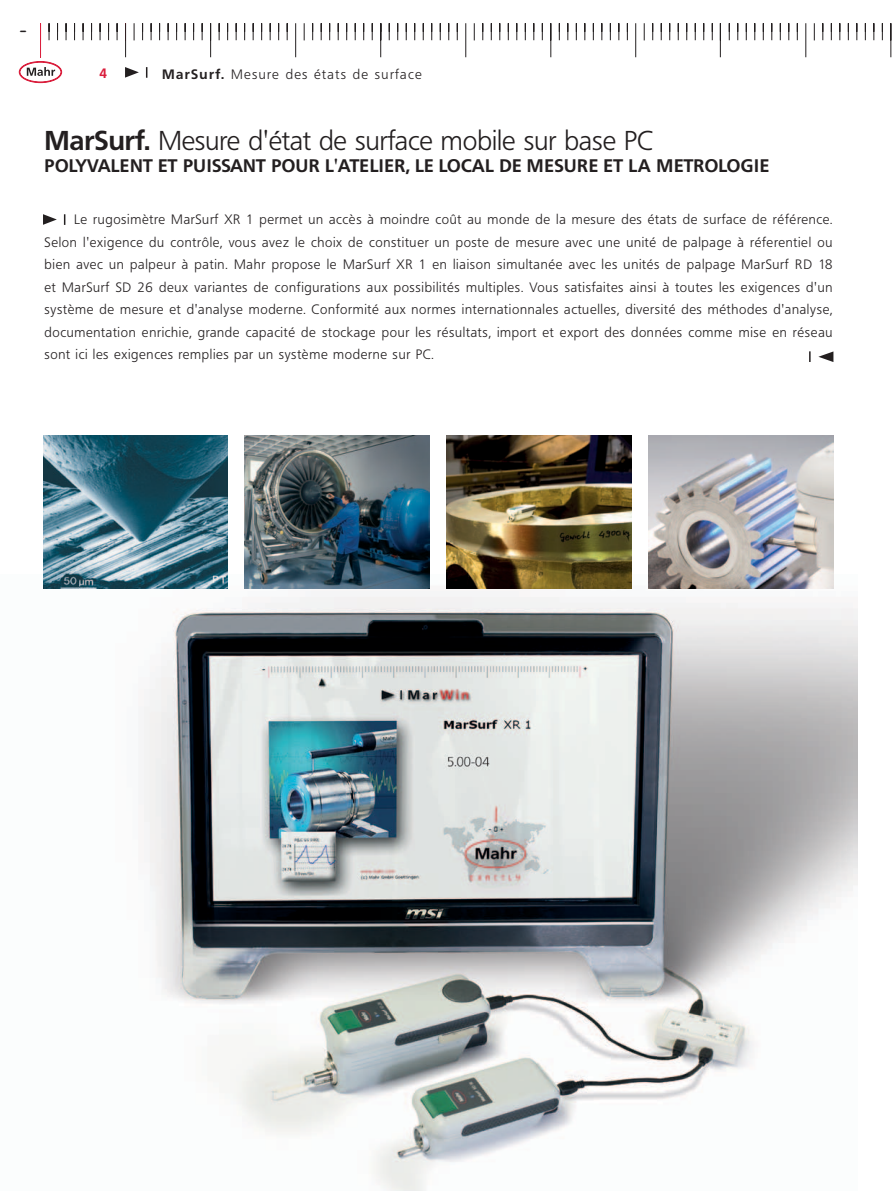
<style>
.page{position:relative;width:893px;height:1191px;background:#fff}
.page>*{position:absolute;margin:0;border:0;box-sizing:border-box;transform-origin:0 0}
.t1{font:300 27px "Frutiger BQ";color:#231f20}
.t2{font:700 18px "Frutiger BQ";color:#231f20}
.t3{font:18px "Digital ICG";color:#231f20}
.t4{font:300 13.5px/22.5px "Frutiger BQ";letter-spacing:.05em;color:#231f20;text-align:justify}
.t5{font:300 13.5px "Frutiger BQ";letter-spacing:.1em;color:#231f20}
.t6{font:700 13.5px "Frutiger BQ";color:#da1f3d}
.s1{font-weight:700}
</style>
<div class="page">
<svg style="left:125px;top:67px;width:14px;height:11px"></svg>
<img style="left:144px;top:574px;width:713px;height:617px">
<img style="left:245px;top:436px;width:185px;height:153px">
<img style="left:649px;top:436px;width:184px;height:153px">
<svg style="left:43px;top:214px;width:14px;height:11px"></svg>
<svg style="left:818px;top:351px;width:15px;height:11px"></svg>
<svg style="left:809px;top:351px;width:2px;height:11px"></svg>
<img style="left:43px;top:436px;width:184px;height:152px">
<img style="left:447px;top:436px;width:185px;height:153px">
<hr style="left:40px;top:23px;width:1px;height:34px;background:#da1f3d">
<svg style="left:49px;top:23px;width:1px;height:17px"></svg>
<svg style="left:57px;top:23px;width:1px;height:17px"></svg>
<svg style="left:66px;top:23px;width:1px;height:17px"></svg>
<svg style="left:74px;top:23px;width:1px;height:17px"></svg>
<svg style="left:83px;top:23px;width:1px;height:17px"></svg>
<svg style="left:91px;top:23px;width:1px;height:17px"></svg>
<svg style="left:100px;top:23px;width:1px;height:17px"></svg>
<svg style="left:108px;top:23px;width:1px;height:17px"></svg>
<svg style="left:116px;top:23px;width:776px;height:35px"></svg>
<svg style="left:19px;top:61px;width:43px;height:22px"></svg>
<h2 class="t3" style="left:19px;top:18px;width:10px">-</h2>
<p class="t6" style="left:99px;top:65px;width:9px">4</p>
<p class="t5" style="left:162px;top:66px;width:261px"><span class="s1">MARSURF.</span> Mesure des états de surface</p>
<h1 class="t1" style="left:45px;top:125px;width:594px"><span class="s1">MARSURF.</span> Mesure d'état de surface mobile sur base PC</h1>
<h2 class="t2" style="left:45px;top:155px;width:55px">POLYVALENT</h2>
<h2 class="t2" style="left:158px;top:155px;width:37px">ET PUISSANT</h2>
<h2 class="t2" style="left:271px;top:155px;width:13px">POUR</h2>
<h2 class="t2" style="left:325px;top:155px;width:24px">L'ATELIER</h2>
<h2 class="t2" style="left:406px;top:155px;width:45px">, LE LOCAL</h2>
<h2 class="t2" style="left:499px;top:155px;width:41px">DE MESURE</h2>
<h2 class="t2" style="left:604px;top:155px;width:66px">ETLAMETROLO</h2>
<h2 class="t2" style="left:741px;top:155px;width:22px">GIE</h2>
<p class="t4" style="left:45px;top:208px;width:789px;text-indent:30px">Le rugosimètre MarSurf XR 1 permet un accès à moindre coût au monde de la mesure des états de surface de référence.<br>Selon l'exigence du contrôle, vous avez le choix de constituer un poste de mesure avec une unité de palpage à réferentiel ou bien avec un palpeur à patin. Mahr propose le MarSurf XR 1 en liaison simultanée avec les unités de palpage MarSurf RD 18 et MarSurf SD 26 deux variantes de configurations aux possibilités multiples. Vous satisfaites ainsi à toutes les exigences d'un système de mesure et d'analyse moderne. Conformité aux normes internationnales actuelles, diversité des méthodes d'analyse, documentation enrichie, grande capacité de stockage pour les résultats, import et export des données comme mise en réseau sont ici les exigences remplies par un système moderne sur PC.</p>
</div>
